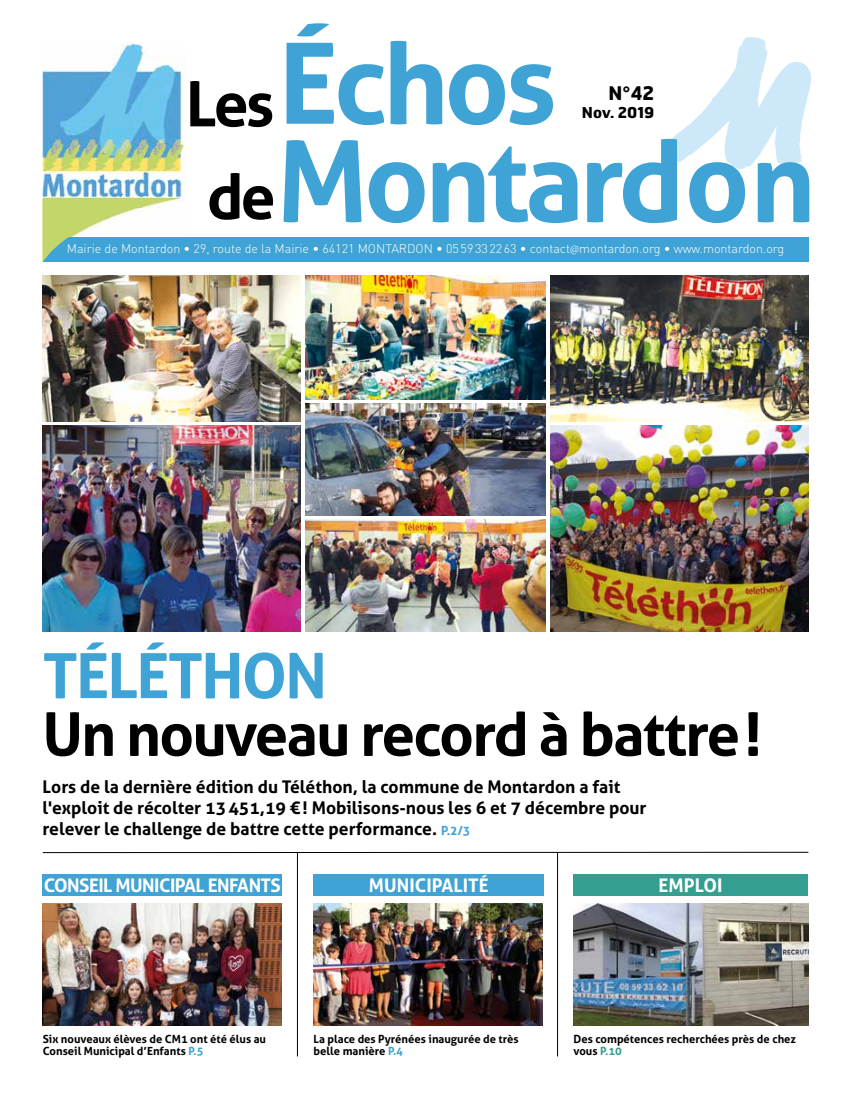
<style>
.page{position:relative;width:851px;height:1099px;background:#fff}
.page>*{position:absolute;margin:0;border:0;box-sizing:border-box;transform-origin:0 0}
.t1{font:700 112.5px "Aller";letter-spacing:-.04em;color:#40a3d5}
.t2{font:700 62.5px "Aller";letter-spacing:-.03em;color:#40a3d5}
.t3{font:700 62.5px "Aller";color:#000}
.t4{font:700 60px "Aller";letter-spacing:-.03em;color:#000}
.t5{font:700 18.75px "Aller";letter-spacing:-.03em;color:#fff}
.t6{font:700 18.75px "Aller";color:#fff}
.t7{font:700 18.75px "Hermes";color:#000}
.t8{font:700 17.5px/21px "Aller";color:#000}
.t9{font:700 15px "Hermes";color:#000}
.t10{font:300 12.5px "DIN";color:#fff}
.t11{font:700 11.25px/12.5px "Aller";color:#000}
.s1{font-family:"Myriad Pro"}
.s2{font-size:12.5px;color:#40a3d5}
.s3{color:#40a3d5}
.s4{color:#349f90}
</style>
<div class="page">
<svg style="left:664px;top:37px;width:147px;height:132px"></svg>
<img style="left:43px;top:43px;width:142px;height:157px">
<img style="left:43px;top:903px;width:239px;height:122px">
<div style="left:43px;top:874px;width:239px;height:21px;background:#40a3d5"></div>
<img style="left:573px;top:903px;width:235px;height:122px">
<div style="left:573px;top:874px;width:234px;height:21px;background:#349f90"></div>
<img style="left:313px;top:903px;width:229px;height:122px">
<div style="left:313px;top:874px;width:231px;height:21px;background:#40a3d5"></div>
<hr style="left:43px;top:852px;width:765px;height:1px;background:#000">
<hr style="left:297px;top:852px;width:1px;height:204px;background:#000">
<hr style="left:557px;top:852px;width:1px;height:204px;background:#000">
<div style="left:43px;top:237px;width:765px;height:25px;background:#40a3d5"></div>
<svg style="left:43px;top:198px;width:136px;height:63px"></svg>
<img style="left:43px;top:276px;width:257px;height:146px">
<img style="left:550px;top:425px;width:258px;height:206px">
<img style="left:43px;top:425px;width:257px;height:206px">
<img style="left:305px;top:276px;width:241px;height:123px">
<img style="left:305px;top:519px;width:241px;height:112px">
<img style="left:305px;top:403px;width:241px;height:112px">
<img style="left:550px;top:276px;width:258px;height:146px">
<h2 class="t3" style="left:186px;top:66px;width:90px">Les</h2>
<h2 class="t3" style="left:207px;top:158px;width:70px">de</h2>
<h1 class="t1" style="left:278px;top:14px;width:280px">Échos</h1>
<p class="t7" style="left:608px;top:81px;width:47px">N°42</p>
<p class="t9" style="left:581px;top:103px;width:74px">Nov. 2019</p>
<h1 class="t1" style="left:276px;top:112px;width:540px">Montardon</h1>
<p class="t10" style="left:67px;top:241px;width:719px">Mairie de Montardon • 29, route de la Mairie • 64121 MONTARDON • 0559332263 • contact<span class="s1">@</span>montardon.org • www.montardon.org</p>
<h2 class="t2" style="left:43px;top:637px;width:286px">TÉLÉTHON</h2>
<h3 class="t4" style="left:43px;top:697px;width:721px">Un nouveau record à battre!</h3>
<p class="t8" style="left:43px;top:775px;width:605px">Lors de la dernière édition du Téléthon, la commune de Montardon a fait l'exploit de récolter 13451,19 €! Mobilisons-nous les 6 et 7 décembre pour relever le challenge de battre cette performance. <span class="s2">P.2/3</span></p>
<p class="t6" style="left:369px;top:873px;width:121px">MUNICIPALITÉ</p>
<p class="t5" style="left:44px;top:873px;width:238px">CONSEIL MUNICIPAL ENFANTS</p>
<p class="t5" style="left:658px;top:873px;width:65px">EMPLOI</p>
<p class="t11" style="left:43px;top:1032px;width:225px">Six nouveaux élèves de CM1 ont été élus au<br>Conseil Municipal d’Enfants <span class="s3">P.5</span></p>
<p class="t11" style="left:313px;top:1032px;width:207px">La place des Pyrénées inaugurée de très belle manière <span class="s3">P.4</span></p>
<p class="t11" style="left:573px;top:1032px;width:224px">Des compétences recherchées près de chez vous <span class="s4">P.10</span></p>
</div>
